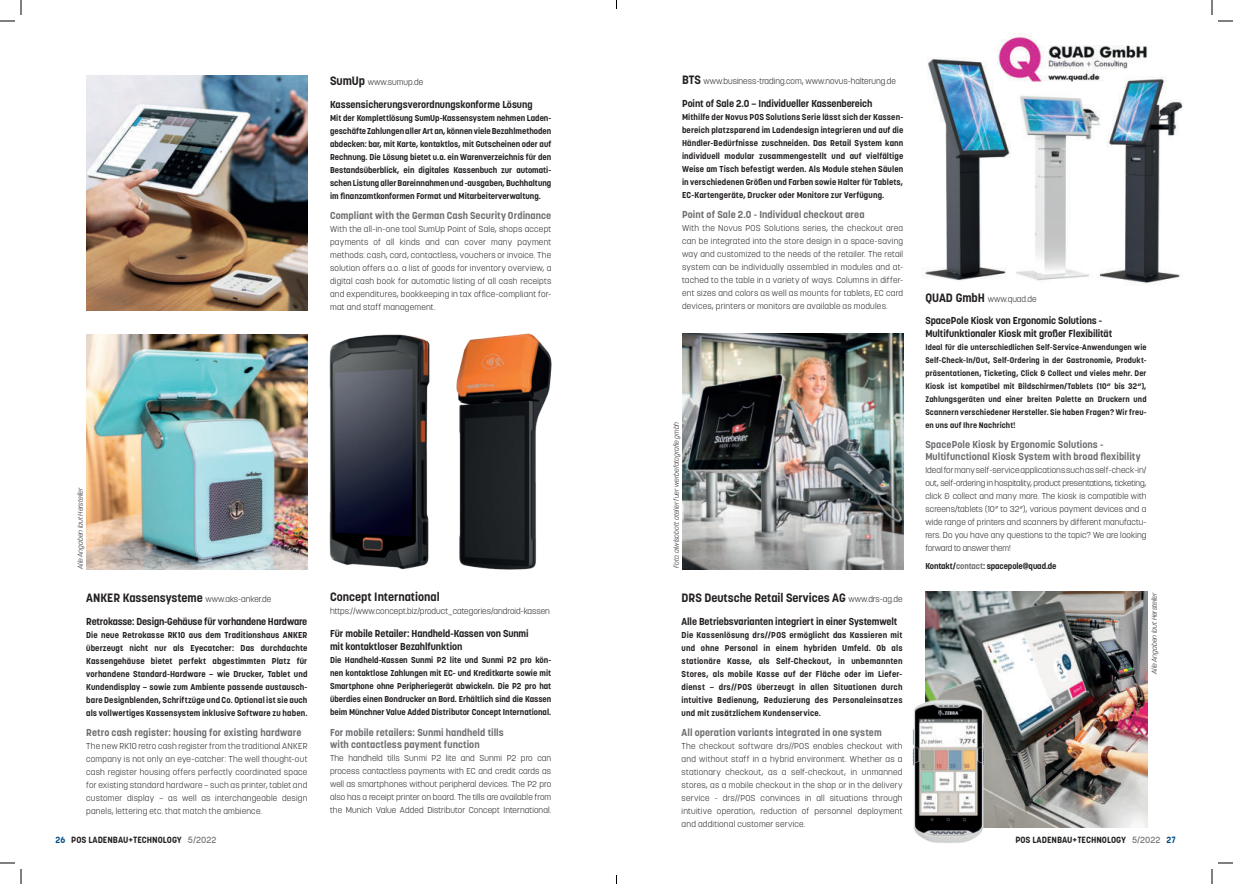
<style>
.page{position:relative;width:1233px;height:884px;background:#fff}
.page>*{position:absolute;margin:0;border:0;box-sizing:border-box;transform-origin:0 0}
.t1{font:700 12px "Korolev";color:#231f20}
.t2{font:700 10px/13px "Korolev";letter-spacing:-.01em;color:#231f20}
.t3{font:700 10px/12.5px "Korolev";letter-spacing:.005em;color:#6d6e71}
.t4{font:700 9px "Korolev Rounded";color:#231f20}
.t5{font:300 8.5px/13px "Korolev";letter-spacing:.01em;color:#231f20;text-align:justify}
.t6{font:700 8.5px/13px "Korolev";letter-spacing:.01em;color:#231f20;text-align:justify}
.t7{font:700 8.5px "Korolev";letter-spacing:-.01em;color:#231f20}
.t8{font:700 8.1px/13px "Korolev";letter-spacing:.015em;color:#231f20;text-align:justify}
.t9{font:italic 300 7px "Korolev";color:#231f20}
.s1{font-weight:700;font-size:12px}
.s2{font-weight:300;font-size:8.5px}
.s3{color:#004b83}
.s4{font-weight:500;color:#6d6e71}
.s5{color:#6d6e71}
</style>
<div class="page">
<img style="left:86px;top:76px;width:221px;height:235px">
<img style="left:329px;top:334px;width:101px;height:236px">
<img style="left:456px;top:333px;width:96px;height:237px">
<img style="left:86px;top:334px;width:221px;height:236px">
<img style="left:682px;top:334px;width:221px;height:235px">
<img style="left:926px;top:592px;width:221px;height:235px">
<img style="left:912px;top:700px;width:72px;height:143px">
<img style="left:925px;top:58px;width:85px;height:223px">
<img style="left:997px;top:33px;width:151px;height:53px">
<img style="left:1016px;top:95px;width:79px;height:186px">
<img style="left:1095px;top:76px;width:88px;height:209px">
<svg style="left:1218px;top:20px;width:15px;height:2px"></svg>
<svg style="left:1218px;top:862px;width:15px;height:2px"></svg>
<svg style="left:0;top:0;width:22px;height:22px"></svg>
<svg style="left:0;top:862px;width:22px;height:22px"></svg>
<svg style="left:1211px;top:0;width:1px;height:15px"></svg>
<svg style="left:1211px;top:869px;width:1px;height:15px"></svg>
<p class="t5" style="left:330px;top:76px;width:95px"><span class="s1">SumUp</span> www.sumup.de</p>
<p class="t2" style="left:330px;top:98px;width:204px">Kassensicherungsverordnungskonforme Lösung</p>
<p class="t6" style="left:330px;top:112px;width:223px">Mit der Komplettlösung SumUp-Kassensystem nehmen Laden&shy;geschäfte Zahlungen aller Art an, können viele Bezahlmethoden abdecken: bar, mit Karte, kontaktlos, mit Gutscheinen oder auf Rechnung. Die Lösung bietet u.a. ein Warenverzeichnis für den Bestandsüberblick, ein digitales Kassenbuch zur automati&shy;schen Listung aller Bareinnahmen und -ausgaben, Buchhaltung im finanzamtkonformen Format und Mitarbeiterverwaltung.</p>
<p class="t3" style="left:330px;top:209px;width:223px">Compliant with the German Cash Security Ordinance</p>
<p class="t5" style="left:330px;top:223px;width:223px">With the all-in-one tool SumUp Point of Sale, shops accept payments of all kinds and can cover many payment methods: cash, card, contactless, vouchers or invoice. The solution offers a.o. a list of goods for inventory overview, a digital cash book for automatic listing of all cash receipts and expenditures, bookkeeping in tax office-compliant for&shy;mat and staff management.</p>
<p class="t9" style="left:77px;top:569px;width:83px;rotate:-90deg">Alle Angaben laut Hersteller</p>
<h1 class="t1" style="left:86px;top:591px;width:187px">ANKER Kassensysteme <span class="s2">www.aks-anker.de</span></h1>
<p class="t2" style="left:86px;top:615px;width:223px">Retrokasse: Design-Gehäuse für vorhandene Hardware</p>
<p class="t6" style="left:86px;top:628px;width:223px">Die neue Retrokasse RK10 aus dem Traditionshaus ANKER überzeugt nicht nur als Eyecatcher: Das durchdachte Kassengehäuse bietet perfekt abgestimmten Platz für vorhandene Standard-Hardware – wie Drucker, Tablet und Kundendisplay – sowie zum Ambiente passende austausch&shy;bare Designblenden, Schriftzüge und Co. Optional ist sie auch als vollwertiges Kassensystem inklusive Software zu haben.</p>
<p class="t3" style="left:86px;top:726px;width:217px">Retro cash register: housing for existing hardware</p>
<p class="t5" style="left:86px;top:739px;width:223px">The new RK10 retro cash register from the traditional ANKER company is not only an eye-catcher: The well thought-out cash register housing offers perfectly coordinated space for existing standard hardware – such as printer, tablet and customer display – as well as interchangeable design panels, lettering etc. that match the ambience.</p>
<p class="t4" style="left:56px;top:835px;width:162px"><span class="s3">26</span> POS LADENBAU+TECHNOLOGY <span class="s4">5/2022</span></p>
<h1 class="t1" style="left:330px;top:591px;width:111px">Concept International</h1>
<p class="t5" style="left:330px;top:605px;width:221px">https://www.concept.biz/product_categories/android-kassen</p>
<p class="t2" style="left:330px;top:627px;width:200px">Für mobile Retailer: Handheld-Kassen von Sunmi mit kontaktloser Bezahlfunktion</p>
<p class="t6" style="left:330px;top:654px;width:223px">Die Handheld-Kassen Sunmi P2 lite und Sunmi P2 pro kön&shy;nen kontaktlose Zahlungen mit EC- und Kreditkarte sowie mit Smartphone ohne Peripheriegerät abwickeln. Die P2 pro hat überdies einen Bondrucker an Bord. Erhältlich sind die Kassen beim Münchner Value Added Distributor Concept International.</p>
<p class="t3" style="left:330px;top:726px;width:175px">For mobile retailers: Sunmi handheld tills with contactless payment function</p>
<p class="t5" style="left:330px;top:752px;width:223px">The handheld tills Sunmi P2 lite and Sunmi P2 pro can process contactless payments with EC and credit cards as well as smartphones without peripheral devices. The P2 pro also has a receipt printer on board. The tills are available from the Munich Value Added Distributor Concept International.</p>
<p class="t5" style="left:682px;top:75px;width:215px"><span class="s1">BTS</span> www.business-trading.com, www.novus-halterung.de</p>
<p class="t2" style="left:682px;top:97px;width:192px">Point of Sale 2.0 – Individueller Kassenbereich</p>
<p class="t6" style="left:682px;top:111px;width:223px">Mithilfe der Novus POS Solutions Serie lässt sich der Kassen&shy;bereich platzsparend im Ladendesign integrieren und auf die Händler-Bedürfnisse zuschneiden. Das Retail System kann individuell modular zusammengestellt und auf vielfältige Weise am Tisch befestigt werden. Als Module stehen Säulen in verschiedenen Größen und Farben sowie Halter für Tablets, EC-Kartengeräte, Drucker oder Monitore zur Verfügung.</p>
<p class="t3" style="left:682px;top:209px;width:184px">Point of Sale 2.0 - Individual checkout area</p>
<p class="t5" style="left:682px;top:222px;width:223px">With the Novus POS Solutions series, the checkout area can be integrated into the store design in a space-saving way and customized to the needs of the retailer. The retail system can be individually assembled in modules and at&shy;tached to the table in a variety of ways. Columns in differ&shy;ent sizes and colors as well as mounts for tablets, EC card devices, printers or monitors are available as modules.</p>
<p class="t9" style="left:673px;top:568px;width:148px;rotate:-90deg">Foto: a|w|sobott atelier fuer werbefotografie gmbh</p>
<h1 class="t1" style="left:681px;top:591px;width:222px">DRS Deutsche Retail Services AG <span class="s2">www.drs-ag.de</span></h1>
<p class="t2" style="left:681px;top:615px;width:217px">Alle Betriebsvarianten integriert in einer Systemwelt</p>
<p class="t6" style="left:681px;top:628px;width:222px">Die Kassenlösung drs//POS ermöglicht das Kassieren mit und ohne Personal in einem hybriden Umfeld. Ob als stationäre Kasse, als Self-Checkout, in unbemannten Stores, als mobile Kasse auf der Fläche oder im Liefer&shy;dienst – drs//POS überzeugt in allen Situationen durch intuitive Bedienung, Reduzierung des Personaleinsatzes und mit zusätzlichem Kundenservice.</p>
<p class="t3" style="left:681px;top:726px;width:202px">All operation variants integrated in one system</p>
<p class="t5" style="left:681px;top:739px;width:222px">The checkout software drs//POS enables checkout with and without staff in a hybrid environment. Whether as a stationary checkout, as a self-checkout, in unmanned stores, as a mobile checkout in the shop or in the delivery service - drs//POS convinces in all situations through intuitive operation, reduction of personnel deployment and additional customer service.</p>
<p class="t5" style="left:925px;top:293px;width:113px"><span class="s1">QUAD GmbH</span> www.quad.de</p>
<p class="t2" style="left:925px;top:314px;width:188px">SpacePole Kiosk von Ergonomic Solutions -<br>Multifunktionaler Kiosk mit großer Flexibilität</p>
<p class="t8" style="left:925px;top:341px;width:223px">Ideal für die unterschiedlichen Self-Service-Anwendungen wie Self-Check-In/Out, Self-Ordering in der Gastronomie, Produkt&shy;präsentationen, Ticketing, Click &amp; Collect und vieles mehr. Der Kiosk ist kompatibel mit Bildschirmen/Tablets (10“ bis 32“), Zahlungsgeräten und einer breiten Palette an Druckern und Scannern verschiedener Hersteller. Sie haben Fragen? Wir freu&shy;en uns auf Ihre Nachricht!</p>
<p class="t3" style="left:925px;top:439px;width:217px;line-height:12px">SpacePole Kiosk by Ergonomic Solutions -<br>Multifunctional Kiosk System with broad flexibility</p>
<p class="t5" style="left:925px;top:464px;width:223px">Ideal for many self-service applications such as self-check-in/ out, self-ordering in hospitality, product presentations, ticketing, click &amp; collect and many more. The kiosk is compatible with screens/tablets (10” to 32”), various payment devices and a wide range of printers and scanners by different manufactu&shy;rers. Do you have any questions to the topic? We are looking forward to answer them!</p>
<p class="t7" style="left:925px;top:562px;width:133px">Kontakt/<span class="s5">contact</span>: spacepole@quad.de</p>
<p class="t9" style="left:1150px;top:674px;width:83px;rotate:-90deg">Alle Angaben laut Hersteller</p>
<p class="t4" style="left:1015px;top:835px;width:162px">POS LADENBAU+TECHNOLOGY <span class="s4">5/2022</span> <span class="s3">27</span></p>
</div>
